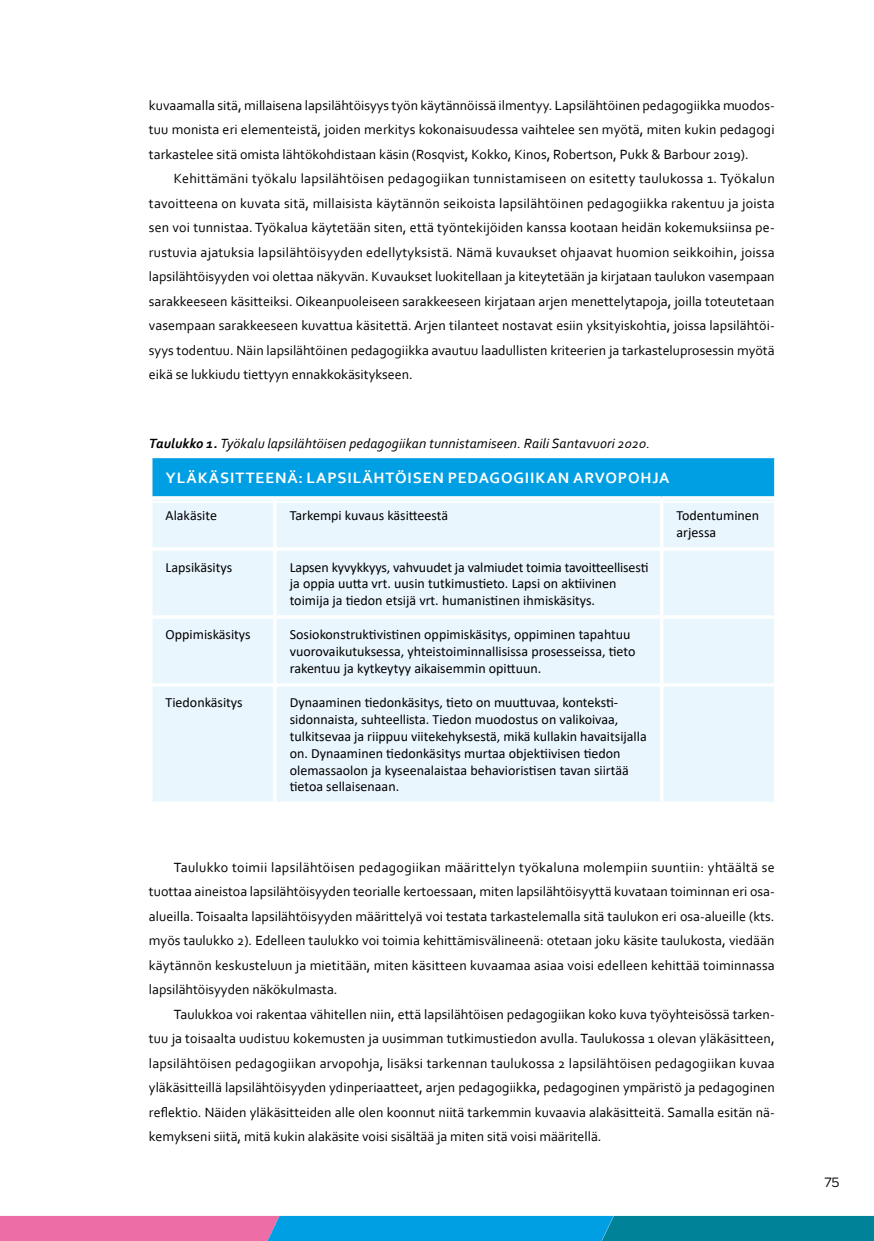
<style>
.page{position:relative;width:874px;height:1241px;background:#fff}
.page>*{position:absolute;margin:0;border:0;box-sizing:border-box;transform-origin:0 0}
.Taulukko_otsikko{font:700 15.75px "Corbel";letter-spacing:.055em;color:#fff}
.t1{font:14.53px "Omnes";color:#000}
.leipis{font:14px/24.5px "Corbel";color:#000;text-align:justify}
.No_Spacing{font:14px/16.8px "Calibri";color:#000}
.kuvateksti2{font:italic 14px "Corbel";letter-spacing:.01em;color:#000}
.s1{font-weight:700}
</style>
<div class="page">
<svg style="left:0;top:1215px;width:873px;height:25px;background:#508bbc"></svg>
<div style="left:151px;top:456px;width:624px;height:42px;background:#009fe3"></div>
<div style="left:152px;top:503px;width:621px;height:298px;background:#eaf6fe"></div>
<hr style="left:275px;top:496px;width:386px;height:3px;background:#fff">
<hr style="left:273px;top:499px;width:3px;height:48px;background:#fff">
<hr style="left:661px;top:496px;width:116px;height:3px;background:#fff">
<svg style="left:659px;top:503px;width:4px;height:44px"></svg>
<svg style="left:773px;top:503px;width:1px;height:44px"></svg>
<hr style="left:149px;top:547px;width:126px;height:3px;background:#fff">
<hr style="left:275px;top:547px;width:386px;height:3px;background:#fff">
<hr style="left:273px;top:550px;width:3px;height:65px;background:#fff">
<hr style="left:661px;top:547px;width:116px;height:3px;background:#fff">
<svg style="left:659px;top:550px;width:4px;height:65px"></svg>
<svg style="left:773px;top:551px;width:1px;height:64px"></svg>
<hr style="left:149px;top:615px;width:126px;height:3px;background:#fff">
<hr style="left:275px;top:615px;width:386px;height:3px;background:#fff">
<hr style="left:273px;top:618px;width:3px;height:65px;background:#fff">
<hr style="left:661px;top:615px;width:116px;height:3px;background:#fff">
<svg style="left:659px;top:618px;width:4px;height:65px"></svg>
<svg style="left:773px;top:619px;width:1px;height:64px"></svg>
<hr style="left:149px;top:683px;width:126px;height:3px;background:#fff">
<hr style="left:275px;top:683px;width:386px;height:3px;background:#fff">
<hr style="left:273px;top:686px;width:3px;height:115px;background:#fff">
<hr style="left:661px;top:683px;width:116px;height:3px;background:#fff">
<svg style="left:659px;top:686px;width:4px;height:115px"></svg>
<svg style="left:773px;top:687px;width:1px;height:114px"></svg>
<svg style="left:153px;top:801px;width:120px;height:1px"></svg>
<svg style="left:277px;top:801px;width:383px;height:1px"></svg>
<svg style="left:664px;top:801px;width:110px;height:1px"></svg>
<hr style="left:149px;top:496px;width:126px;height:3px;background:#fff">
<div style="left:150px;top:455px;width:626px;height:48px;border:2px solid #fff"></div>
<p class="leipis" style="left:149px;top:92px;width:627px">kuvaamalla sitä, millaisena lapsilähtöisyys työn käytännöissä ilmentyy. Lapsilähtöinen pedagogiikka muodos&shy;tuu monista eri elementeistä, joiden merkitys kokonaisuudessa vaihtelee sen myötä, miten kukin pedagogi tarkastelee sitä omista lähtökohdistaan käsin (Rosqvist, Kokko, Kinos, Robertson, Pukk &amp; Barbour 2019).</p>
<p class="leipis" style="left:149px;top:166px;width:627px;text-indent:25px">Kehittämäni työkalu lapsilähtöisen pedagogiikan tunnistamiseen on esitetty taulukossa 1. Työkalun tavoitteena on kuvata sitä, millaisista käytännön seikoista lapsilähtöinen pedagogiikka rakentuu ja joista sen voi tunnistaa. Työkalua käytetään siten, että työntekijöiden kanssa kootaan heidän kokemuksiinsa pe&shy;rustuvia ajatuksia lapsilähtöisyyden edellytyksistä. Nämä kuvaukset ohjaavat huomion seikkoihin, joissa lapsilähtöisyyden voi olettaa näkyvän. Kuvaukset luokitellaan ja kiteytetään ja kirjataan taulukon vasempaan sarakkeeseen käsitteiksi. Oikeanpuoleiseen sarakkeeseen kirjataan arjen menettelytapoja, joilla toteutetaan vasempaan sarakkeeseen kuvattua käsitettä. Arjen tilanteet nostavat esiin yksityiskohtia, joissa lapsilähtöi&shy;syys todentuu. Näin lapsilähtöinen pedagogiikka avautuu laadullisten kriteerien ja tarkasteluprosessin myötä eikä se lukkiudu tiettyyn ennakkokäsitykseen.</p>
<p class="kuvateksti2" style="left:149px;top:434px;width:502px"><span class="s1">Taulukko 1.</span> Työkalu lapsilähtöisen pedagogiikan tunnistamiseen. Raili Santavuori 2020.</p>
<h3 class="Taulukko_otsikko" style="left:166px;top:468px;width:505px">YLÄKÄSITTEENÄ: LAPSILÄHTÖISEN PEDAGOGIIKAN ARVOPOHJA</h3>
<p class="No_Spacing" style="left:165px;top:507px;width:53px">Alakäsite</p>
<p class="No_Spacing" style="left:289px;top:507px;width:160px">Tarkempi kuvaus käsitteestä</p>
<p class="No_Spacing" style="left:676px;top:507px;width:84px">Todentuminen arjessa</p>
<p class="No_Spacing" style="left:165px;top:558px;width:68px">Lapsikäsitys</p>
<p class="No_Spacing" style="left:289px;top:558px;width:360px">Lapsen kyvykkyys, vahvuudet ja valmiudet toimia tavoitteellisesti ja oppia uutta vrt. uusin tutkimustieto. Lapsi on aktiivinen toimija ja tiedon etsijä vrt. humanistinen ihmiskäsitys.</p>
<p class="No_Spacing" style="left:165px;top:626px;width:86px">Oppimiskäsitys</p>
<p class="No_Spacing" style="left:289px;top:626px;width:347px">Sosiokonstruktivistinen oppimiskäsitys, oppiminen tapahtuu vuorovaikutuksessa, yhteistoiminnallisissa prosesseissa, tieto rakentuu ja kytkeytyy aikaisemmin opittuun.</p>
<p class="No_Spacing" style="left:165px;top:694px;width:78px">Tiedonkäsitys</p>
<p class="No_Spacing" style="left:289px;top:694px;width:358px">Dynaaminen tiedonkäsitys, tieto on muuttuvaa, konteksti&shy;sidonnaista, suhteellista. Tiedon muodostus on valikoivaa, tulkitsevaa ja riippuu viitekehyksestä, mikä kullakin havaitsijalla on. Dynaaminen tiedonkäsitys murtaa objektiivisen tiedon olemassaolon ja kyseenalaistaa behavioristisen tavan siirtää tietoa sellaisenaan.</p>
<p class="leipis" style="left:149px;top:854px;width:627px;text-indent:25px">Taulukko toimii lapsilähtöisen pedagogiikan määrittelyn työkaluna molempiin suuntiin: yhtäältä se tuottaa aineistoa lapsilähtöisyyden teorialle kertoessaan, miten lapsilähtöisyyttä kuvataan toiminnan eri osa&shy;alueilla. Toisaalta lapsilähtöisyyden määrittelyä voi testata tarkastelemalla sitä taulukon eri osa-alueille (kts. myös taulukko 2). Edelleen taulukko voi toimia kehittämisvälineenä: otetaan joku käsite taulukosta, viedään käytännön keskusteluun ja mietitään, miten käsitteen kuvaamaa asiaa voisi edelleen kehittää toiminnassa lapsilähtöisyyden näkökulmasta.</p>
<p class="leipis" style="left:149px;top:1001px;width:627px;text-indent:25px">Taulukkoa voi rakentaa vähitellen niin, että lapsilähtöisen pedagogiikan koko kuva työyhteisössä tarken&shy;tuu ja toisaalta uudistuu kokemusten ja uusimman tutkimustiedon avulla. Taulukossa 1 olevan yläkäsitteen, lapsilähtöisen pedagogiikan arvopohja, lisäksi tarkennan taulukossa 2 lapsilähtöisen pedagogiikan kuvaa yläkäsitteillä lapsilähtöisyyden ydinperiaatteet, arjen pedagogiikka, pedagoginen ympäristö ja pedagoginen reflektio. Näiden yläkäsitteiden alle olen koonnut niitä tarkemmin kuvaavia alakäsitteitä. Samalla esitän nä&shy;kemykseni siitä, mitä kukin alakäsite voisi sisältää ja miten sitä voisi määritellä.</p>
<p class="t1" style="left:823px;top:1171px;width:16px">75</p>
</div>
